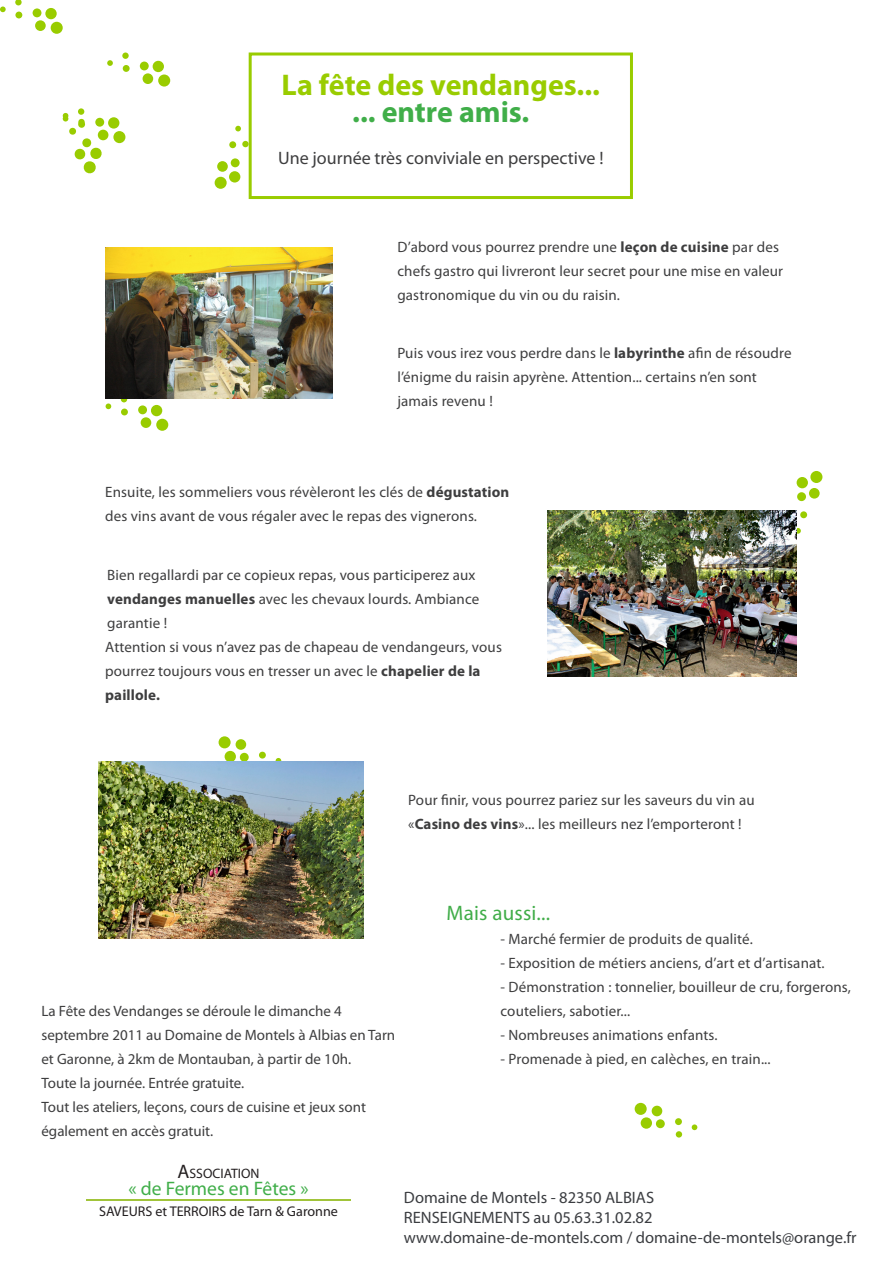
<style>
.page{position:relative;width:893px;height:1263px;background:#fff}
.page>*{position:absolute;margin:0;border:0;box-sizing:border-box;transform-origin:0 0}
.PARAGH_1{font:700 30px "Myriad Pro";color:#9c0}
.PARAGH_1-2{font:700 30px "Myriad Pro";color:#40ae49}
.PARAGH_1-3{font:21px "Myriad Pro";letter-spacing:.01em;color:#41ad49}
.t1{font:19.5px "Myriad Pro";color:#40ae49}
.PARAGH_1-4{font:18px "Myriad Pro";color:#3e3e3f}
.t2{font:16.5px "Myriad Pro";color:#3b3d41}
.PARAGH_1-5{font:15px/24px "Myriad Pro";letter-spacing:.01em;color:#3e3e3f}
.t3{font:14.1px "Myriad Pro";color:#231f20}
.t4{font:13.65px "Myriad Pro";color:#231f20}
.s1{font-weight:700}
.s2{font-size:19.5px}
</style>
<div class="page">
<svg style="left:15px;top:0;width:7px;height:5px"></svg>
<svg style="left:0;top:7px;width:6px;height:5px"></svg>
<div style="left:15px;top:12px;width:7px;height:6px;background:#9c0;border-radius:50%"></div>
<div style="left:33px;top:8px;width:8px;height:9px;background:#9c0;border-radius:50%"></div>
<div style="left:45px;top:8px;width:12px;height:11px;background:#9c0;border-radius:50%"></div>
<div style="left:35px;top:20px;width:11px;height:11px;background:#9c0;border-radius:50%"></div>
<div style="left:51px;top:22px;width:12px;height:12px;background:#9c0;border-radius:50%"></div>
<svg style="left:676px;top:1131px;width:6px;height:6px"></svg>
<svg style="left:692px;top:1124px;width:5px;height:6px"></svg>
<div style="left:675px;top:1118px;width:7px;height:7px;background:#9c0;border-radius:50%"></div>
<div style="left:656px;top:1119px;width:9px;height:9px;background:#9c0;border-radius:50%"></div>
<div style="left:641px;top:1117px;width:11px;height:12px;background:#9c0;border-radius:50%"></div>
<div style="left:652px;top:1106px;width:10px;height:10px;background:#9c0;border-radius:50%"></div>
<div style="left:635px;top:1103px;width:12px;height:12px;background:#9c0;border-radius:50%"></div>
<svg style="left:797px;top:528px;width:4px;height:6px"></svg>
<div style="left:800px;top:511px;width:7px;height:7px;background:#9c0;border-radius:50%"></div>
<div style="left:797px;top:492px;width:9px;height:9px;background:#9c0;border-radius:50%"></div>
<div style="left:797px;top:477px;width:11px;height:11px;background:#9c0;border-radius:50%"></div>
<div style="left:809px;top:488px;width:11px;height:11px;background:#9c0;border-radius:50%"></div>
<div style="left:810px;top:471px;width:12px;height:12px;background:#9c0;border-radius:50%"></div>
<svg style="left:121px;top:398px;width:6px;height:4px"></svg>
<svg style="left:106px;top:403px;width:5px;height:6px"></svg>
<div style="left:121px;top:409px;width:7px;height:6px;background:#9c0;border-radius:50%"></div>
<div style="left:138px;top:405px;width:9px;height:9px;background:#9c0;border-radius:50%"></div>
<div style="left:151px;top:405px;width:11px;height:11px;background:#9c0;border-radius:50%"></div>
<div style="left:141px;top:417px;width:10px;height:11px;background:#9c0;border-radius:50%"></div>
<div style="left:156px;top:419px;width:12px;height:12px;background:#9c0;border-radius:50%"></div>
<svg style="left:276px;top:758px;width:5px;height:4px"></svg>
<div style="left:259px;top:752px;width:7px;height:6px;background:#9c0;border-radius:50%"></div>
<div style="left:240px;top:753px;width:9px;height:9px;background:#9c0;border-radius:50%"></div>
<div style="left:225px;top:751px;width:11px;height:11px;background:#9c0;border-radius:50%"></div>
<div style="left:236px;top:739px;width:10px;height:11px;background:#9c0;border-radius:50%"></div>
<div style="left:219px;top:736px;width:12px;height:12px;background:#9c0;border-radius:50%"></div>
<div style="left:78px;top:108px;width:6px;height:7px;background:#9c0;border-radius:50%"></div>
<div style="left:95px;top:118px;width:9px;height:9px;background:#9c0;border-radius:50%"></div>
<div style="left:108px;top:117px;width:11px;height:12px;background:#9c0;border-radius:50%"></div>
<div style="left:98px;top:130px;width:10px;height:10px;background:#9c0;border-radius:50%"></div>
<div style="left:113px;top:131px;width:12px;height:12px;background:#9c0;border-radius:50%"></div>
<svg style="left:62px;top:113px;width:40px;height:61px"></svg>
<svg style="left:122px;top:52px;width:7px;height:7px"></svg>
<svg style="left:107px;top:60px;width:6px;height:6px"></svg>
<div style="left:123px;top:65px;width:7px;height:7px;background:#9c0;border-radius:50%"></div>
<div style="left:140px;top:62px;width:9px;height:8px;background:#9c0;border-radius:50%"></div>
<div style="left:153px;top:61px;width:11px;height:11px;background:#9c0;border-radius:50%"></div>
<div style="left:143px;top:73px;width:10px;height:11px;background:#9c0;border-radius:50%"></div>
<div style="left:158px;top:74px;width:12px;height:13px;background:#9c0;border-radius:50%"></div>
<div style="left:242px;top:141px;width:7px;height:6px;background:#9c0;border-radius:50%"></div>
<svg style="left:235px;top:126px;width:6px;height:5px"></svg>
<div style="left:229px;top:141px;width:7px;height:7px;background:#9c0;border-radius:50%"></div>
<div style="left:231px;top:158px;width:9px;height:9px;background:#9c0;border-radius:50%"></div>
<div style="left:229px;top:171px;width:11px;height:12px;background:#9c0;border-radius:50%"></div>
<div style="left:217px;top:161px;width:11px;height:11px;background:#9c0;border-radius:50%"></div>
<div style="left:215px;top:177px;width:12px;height:12px;background:#9c0;border-radius:50%"></div>
<hr style="left:86px;top:1199px;width:265px;height:2px;background:#a1c43a">
<img style="left:106px;top:247px;width:227px;height:151px">
<img style="left:548px;top:510px;width:249px;height:167px">
<img style="left:99px;top:762px;width:265px;height:177px">
<div style="left:249px;top:53px;width:384px;height:146px;border:3px solid #9c0"></div>
<p class="PARAGH_1" style="left:282px;top:65px;width:320px">La fête des vendanges...</p>
<p class="PARAGH_1-2" style="left:352px;top:92px;width:179px">... entre amis.</p>
<p class="PARAGH_1-4" style="left:278px;top:147px;width:327px">Une journée très conviviale en perspective !</p>
<p class="PARAGH_1-5" style="left:397px;top:234px;width:387px">D’abord vous pourrez prendre une <span class="s1">leçon de cuisine</span> par des chefs gastro qui livreront leur secret pour une mise en valeur gastronomique du vin ou du raisin.</p>
<p class="PARAGH_1-5" style="left:397px;top:341px;width:396px">Puis vous irez vous perdre dans le <span class="s1">labyrinthe</span> afin de résoudre l’énigme du raisin apyrène. Attention... certains n’en sont jamais revenu !</p>
<p class="PARAGH_1-5" style="left:105px;top:480px;width:406px">Ensuite, les sommeliers vous révèleront les clés de <span class="s1">dégustation </span>des vins avant de vous régaler avec le repas des vignerons.</p>
<p class="PARAGH_1-5" style="left:107px;top:563px;width:374px">Bien regallardi par ce copieux repas, vous participerez aux <span class="s1">vendanges manuelles</span> avec les chevaux lourds. Ambiance garantie !</p>
<p class="PARAGH_1-5" style="left:105px;top:635px;width:398px">Attention si vous n’avez pas de chapeau de vendangeurs, vous pourrez toujours vous en tresser un avec le <span class="s1">chapelier de la paillole.</span></p>
<p class="PARAGH_1-5" style="left:408px;top:788px;width:348px">Pour finir, vous pourrez pariez sur les saveurs du vin au «<span class="s1">Casino des vins</span>»... les meilleurs nez l’emporteront !</p>
<p class="PARAGH_1-5" style="left:41px;top:998px;width:355px">La Fête des Vendanges se déroule le dimanche 4 septembre 2011 au Domaine de Montels à Albias en Tarn et Garonne, à 2km de Montauban, à partir de 10h.</p>
<p class="PARAGH_1-5" style="left:41px;top:1070px;width:204px">Toute la journée. Entrée gratuite.</p>
<p class="PARAGH_1-5" style="left:41px;top:1094px;width:326px">Tout les ateliers, leçons, cours de cuisine et jeux sont également en accès gratuit.</p>
<p class="PARAGH_1-3" style="left:446px;top:900px;width:105px">Mais aussi...</p>
<p class="PARAGH_1-5" style="left:500px;top:927px;width:254px">- Marché fermier de produits de qualité.</p>
<p class="PARAGH_1-5" style="left:500px;top:951px;width:326px">- Exposition de métiers anciens, d’art et d’artisanat.</p>
<p class="PARAGH_1-5" style="left:500px;top:975px;width:352px">- Démonstration : tonnelier, bouilleur de cru, forgerons, couteliers, sabotier...</p>
<p class="PARAGH_1-5" style="left:500px;top:1023px;width:219px">- Nombreuses animations enfants.</p>
<p class="PARAGH_1-5" style="left:500px;top:1047px;width:272px">- Promenade à pied, en calèches, en train...</p>
<p class="t4" style="left:178px;top:1165px;width:83px"><span class="s2">A</span>SSOCIATION</p>
<p class="t1" style="left:128px;top:1176px;width:182px">« de Fermes en Fêtes »</p>
<p class="t3" style="left:99px;top:1202px;width:240px">SAVEURS et TERROIRS de Tarn &amp; Garonne</p>
<p class="t2" style="left:404px;top:1187px;width:252px">Domaine de Montels - 82350 ALBIAS</p>
<p class="t2" style="left:404px;top:1207px;width:250px">RENSEIGNEMENTS au 05.63.31.02.82</p>
<p class="t2" style="left:404px;top:1227px;width:454px">www.domaine-de-montels.com / domaine-de-montels@orange.fr</p>
</div>
